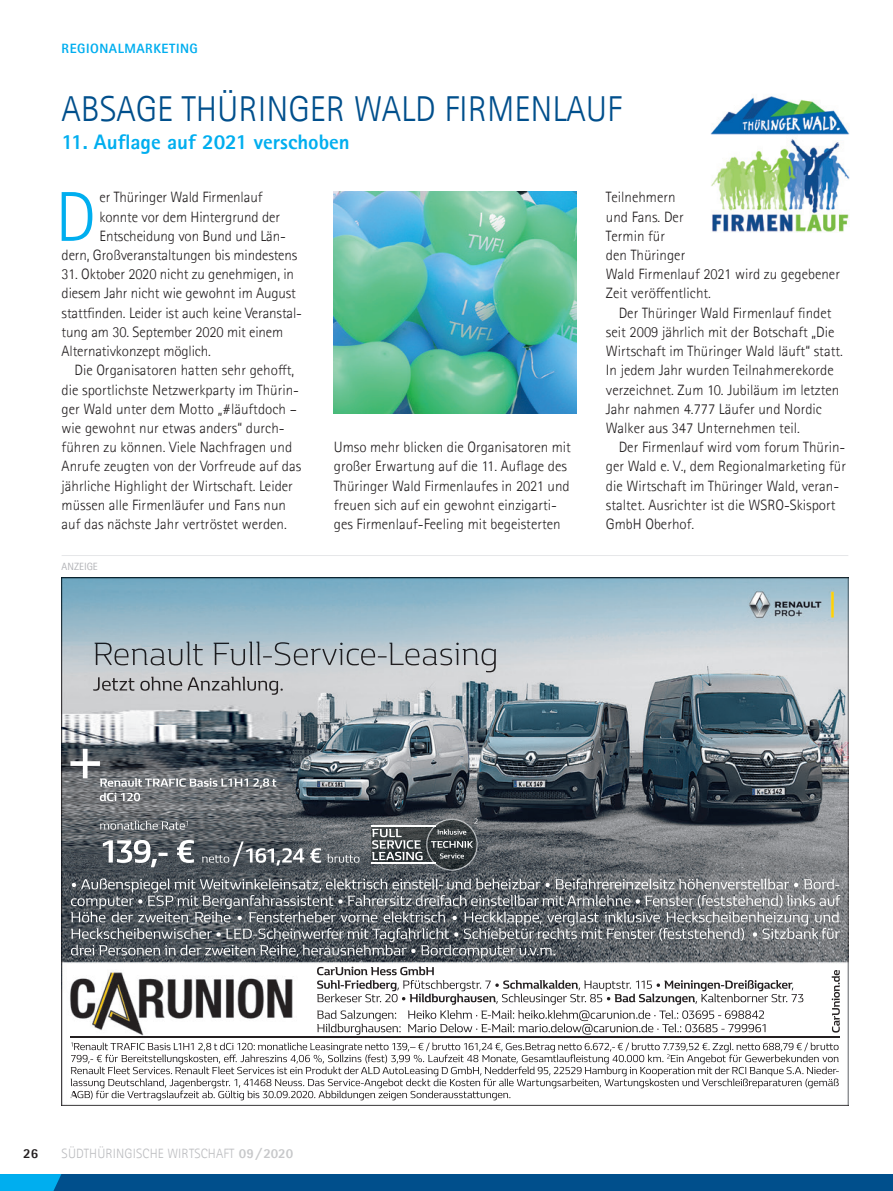
<style>
.page{position:relative;width:893px;height:1191px;background:#fff}
.page>*{position:absolute;margin:0;border:0;box-sizing:border-box;transform-origin:0 0}
.Grundtext2020{font:300 70.65px "Rotis Sans Serif Pro";color:#00aeef}
.Überschrift_2020{font:300 36px "Rotis Sans Serif Pro";color:#004f8c}
.Unterüberschrift2020{font:800 21px "Rotis Sans Serif Pro";color:#00aeef}
.Grundtext2020-2{font:300 15px/19.2px "Rotis Sans Serif Pro";color:#231f20}
.t1{font:300 13.5px "Rotis Sans Serif Pro";letter-spacing:.01em;color:#bcbdc0}
.t2{font:800 13.5px "Rotis Sans Serif Pro";letter-spacing:.04em;color:#00aeef}
.t3{font:800 13.5px "Rotis Sans Serif Pro";color:#231f20}
.Grundtext{font:10.5px "Rotis Sans Serif Pro";color:#b2b3b7}
.s1{font-weight:800;color:#c7c8ca}
.s2{font-weight:800;font-style:italic;color:#c7c8ca}
</style>
<div class="page">
<div style="left:0;top:1174px;width:893px;height:17px;background:#004f8c"></div>
<svg style="left:0;top:1174px;width:61px;height:17px"></svg>
<hr style="left:62px;top:555px;width:786px;height:1px;background:#e6e7e9">
<img style="left:334px;top:191px;width:242px;height:223px">
<img style="left:62px;top:578px;width:786px;height:527px">
<img style="left:317px;top:966px;width:117px;height:9px">
<img style="left:372px;top:825px;width:63px;height:1px">
<img style="left:372px;top:863px;width:63px;height:1px">
<img style="left:372px;top:829px;width:49px;height:19px">
<img style="left:437px;top:829px;width:29px;height:5px">
<img style="left:832px;top:970px;width:8px;height:30px">
<img style="left:100px;top:878px;width:734px;height:11px">
<img style="left:71px;top:1042px;width:745px;height:9px">
<img style="left:96px;top:1090px;width:337px;height:8px">
<img style="left:70px;top:1037px;width:770px;height:1px">
<img style="left:135px;top:778px;width:134px;height:8px">
<img style="left:70px;top:749px;width:30px;height:29px">
<svg style="left:474px;top:818px;width:4px;height:5px"></svg>
<img style="left:710px;top:96px;width:140px;height:136px">
<p class="t2" style="left:62px;top:40px;width:138px">REGIONALMARKETING</p>
<p class="Überschrift_2020" style="left:62px;top:88px;width:562px">ABSAGE THÜRINGER WALD FIRMENLAUF</p>
<p class="Unterüberschrift2020" style="left:62px;top:129px;width:290px">11. Auflage auf 2021 verschoben</p>
<p class="Grundtext2020" style="left:55px;top:176px;width:42px">D</p>
<p class="Grundtext2020-2" style="left:100px;top:188px;width:164px">er Thüringer Wald Firmenlauf</p>
<p class="Grundtext2020-2" style="left:100px;top:207px;width:182px">konnte vor dem Hintergrund der</p>
<p class="Grundtext2020-2" style="left:100px;top:226px;width:188px">Entscheidung von Bund und Län-</p>
<p class="Grundtext2020-2" style="left:62px;top:246px;width:237px">dern, Großveranstaltungen bis mindestens</p>
<p class="Grundtext2020-2" style="left:62px;top:265px;width:242px">31. Oktober 2020 nicht zu genehmigen, in diesem Jahr nicht wie gewohnt im August stattfinden. Leider ist auch keine Veranstal&shy;tung am 30. September 2020 mit einem Alternativkonzept möglich.</p>
<p class="Grundtext2020-2" style="left:62px;top:361px;width:241px;text-indent:13px">Die Organisatoren hatten sehr gehofft, die sportlichste Netzwerkparty im Thürin&shy;ger Wald unter dem Motto „#läuftdoch – wie gewohnt nur etwas anders“ durch&shy;führen zu können. Viele Nachfragen und Anrufe zeugten von der Vorfreude auf das jährliche Highlight der Wirtschaft. Leider müssen alle Firmenläufer und Fans nun auf das nächste Jahr vertröstet werden.</p>
<p class="Grundtext" style="left:62px;top:560px;width:38px">ANZEIGE</p>
<p class="Grundtext2020-2" style="left:334px;top:438px;width:239px">Umso mehr blicken die Organisatoren mit großer Erwartung auf die 11. Auflage des Thüringer Wald Firmenlaufes in 2021 und freuen sich auf ein gewohnt einzigarti&shy;ges Firmenlauf-Feeling mit begeisterten</p>
<p class="Grundtext2020-2" style="left:606px;top:188px;width:236px">Teilnehmern<br>und Fans. Der<br>Termin für<br>den Thüringer<br>Wald Firmenlauf 2021 wird zu gegebener<br>Zeit veröffentlicht.</p>
<p class="Grundtext2020-2" style="left:606px;top:303px;width:238px;text-indent:13px">Der Thüringer Wald Firmenlauf findet seit 2009 jährlich mit der Botschaft „Die Wirtschaft im Thüringer Wald läuft“ statt.<br>In jedem Jahr wurden Teilnahmerekorde verzeichnet. Zum 10. Jubiläum im letzten Jahr nahmen 4.777 Läufer und Nordic Walker aus 347 Unternehmen teil.</p>
<p class="Grundtext2020-2" style="left:606px;top:438px;width:242px;text-indent:13px">Der Firmenlauf wird vom forum Thürin&shy;ger Wald e. V., dem Regionalmarketing für die Wirtschaft im Thüringer Wald, veran&shy;staltet. Ausrichter ist die WSRO-Skisport GmbH Oberhof.</p>
<p class="t3" style="left:23px;top:1144px;width:17px">26</p>
<p class="t1" style="left:62px;top:1145px;width:233px">SÜDTHÜRINGISCHE WIRTSCHAFT <span class="s1">09</span><span class="s2">/</span><span class="s1">2020</span></p>
</div>
